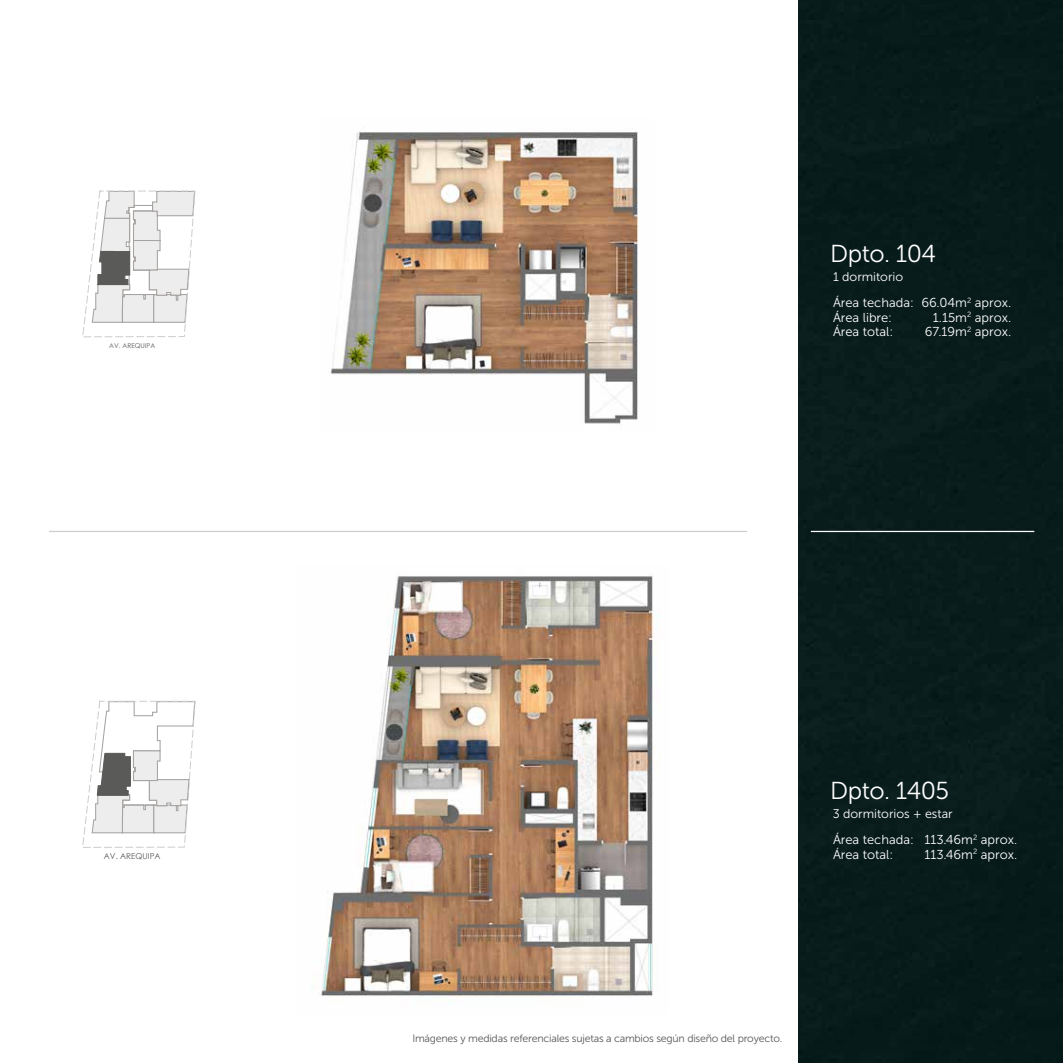
<style>
.page{position:relative;width:1063px;height:1063px;background:#fff}
.page>*{position:absolute;margin:0;border:0;box-sizing:border-box;transform-origin:0 0}
.t1{font:24.5px "Museo Sans 300";letter-spacing:-.02em;color:#fff}
.t2{font:12.88px/14.5px "Museo Sans 300";color:#fff}
.t3{font:12.5px "Museo Sans 300";color:#fff}
.t4{font:10.62px "Museo Sans 300";letter-spacing:-.02em;color:#575756}
.t5{font:8.12px "Century Gothic";color:#585856}
.t6{font:6.62px "Century Gothic";color:#585857}
</style>
<div class="page">
<div style="left:799px;top:0;width:264px;height:1063px;background:#081c1b"></div>
<svg style="left:82px;top:190px;width:114px;height:148px"></svg>
<hr style="left:49px;top:531px;width:698px;height:1px;background:#d0cecd">
<hr style="left:811px;top:531px;width:223px;height:1px;background:#fff">
<img style="left:311px;top:575px;width:346px;height:422px">
<img style="left:330px;top:131px;width:309px;height:294px">
<svg style="left:82px;top:700px;width:114px;height:148px"></svg>
<p class="t6" style="left:109px;top:341px;width:48px">AV. AREQUIPA</p>
<p class="t5" style="left:104px;top:850px;width:58px">AV. AREQUIPA</p>
<h1 class="t1" style="left:830px;top:240px;width:107px">Dpto. 104</h1>
<p class="t2" style="left:833px;top:296px;width:180px">Área techada: 66.04m<sup>2</sup> aprox.<br>Área libre:</p>
<p class="t3" style="left:833px;top:270px;width:72px">1 dormitorio</p>
<p class="t2" style="left:933px;top:310px;width:80px">1.15m<sup>2</sup> aprox.</p>
<p class="t2" style="left:833px;top:324px;width:62px">Área total:</p>
<p class="t2" style="left:925px;top:324px;width:88px">67.19m<sup>2</sup> aprox.</p>
<h1 class="t1" style="left:830px;top:777px;width:121px">Dpto. 1405</h1>
<p class="t2" style="left:833px;top:833px;width:186px">Área techada: 113.46m<sup>2</sup> aprox.<br>Área total:</p>
<p class="t3" style="left:833px;top:807px;width:121px">3 dormitorios + estar</p>
<p class="t2" style="left:924px;top:847px;width:94px">113.46m<sup>2</sup> aprox.</p>
<p class="t4" style="left:412px;top:1033px;width:372px">Imágenes y medidas referenciales sujetas a cambios según diseño del proyecto.</p>
</div>
